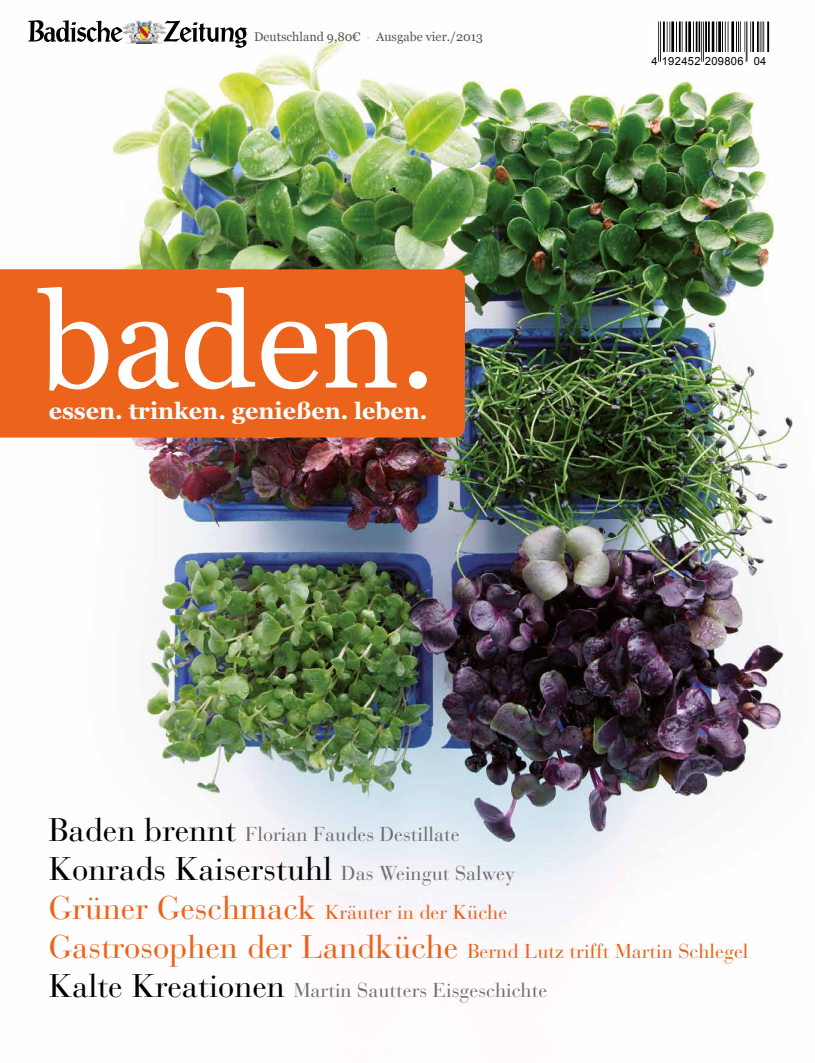
<style>
.page{position:relative;width:815px;height:1063px;background:#fff}
.page>*{position:absolute;margin:0;border:0;box-sizing:border-box;transform-origin:0 0}
.t1{font:32.5px "Bauer Bodoni";color:#000}
.t2{font:700 23.25px "Georgia";color:#fff}
.t3{font:20px/39px "Bauer Bodoni";color:#ec631c}
.t4{font:20px "Bauer Bodoni";color:#706f6f}
.t5{font:12.5px "Georgia";color:#575756}
.t6{font:11.25px "Arial";letter-spacing:.035em;color:#000}
.s1{font-family:"Serif Gothic";font-weight:300}
.s2{font-size:32.5px;color:#000}
.s3{font-size:20px;color:#706f6f}
.s4{font-size:32.5px}
.s5{color:#706f6f}
</style>
<div class="page">
<img style="left:105px;top:20px;width:688px;height:910px">
<svg style="left:0;top:269px;width:465px;height:169px;background:#ee783b"></svg>
<img style="left:122px;top:20px;width:43px;height:23px">
<svg style="left:28px;top:20px;width:94px;height:22px"></svg>
<svg style="left:163px;top:21px;width:84px;height:27px"></svg>
<svg style="left:650px;top:20px;width:120px;height:51px"></svg>
<hr style="left:750px;top:22px;width:1px;height:31px;background:#000">
<div style="left:752px;top:21px;width:2px;height:32px;border:1px solid #000"></div>
<div style="left:757px;top:21px;width:2px;height:32px;border:1px solid #000"></div>
<hr style="left:760px;top:22px;width:1px;height:31px;background:#000">
<hr style="left:762px;top:22px;width:1px;height:31px;background:#000">
<hr style="left:763px;top:22px;width:1px;height:31px;background:#000">
<div style="left:764px;top:21px;width:3px;height:32px;border:1px solid #fff"></div>
<div style="left:767px;top:21px;width:2px;height:32px;border:1px solid #000"></div>
<hr style="left:658px;top:22px;width:1px;height:39px;background:#000">
<hr style="left:660px;top:22px;width:1px;height:39px;background:#000">
<div style="left:663px;top:21px;width:2px;height:41px;border:1px solid #000"></div>
<div style="left:665px;top:21px;width:2px;height:41px;border:1px solid #fff"></div>
<hr style="left:667px;top:22px;width:1px;height:39px;background:#000">
<div style="left:668px;top:21px;width:2px;height:41px;border:1px solid #fff"></div>
<div style="left:671px;top:21px;width:3px;height:41px;border:1px solid #000"></div>
<div style="left:674px;top:21px;width:2px;height:41px;border:1px solid #fff"></div>
<hr style="left:676px;top:22px;width:1px;height:39px;background:#000">
<div style="left:677px;top:21px;width:2px;height:41px;border:1px solid #fff"></div>
<div style="left:679px;top:21px;width:2px;height:41px;border:1px solid #000"></div>
<hr style="left:682px;top:22px;width:1px;height:39px;background:#000">
<div style="left:685px;top:21px;width:2px;height:41px;border:1px solid #000"></div>
<div style="left:688px;top:21px;width:3px;height:41px;border:1px solid #000"></div>
<hr style="left:693px;top:22px;width:1px;height:39px;background:#000">
<div style="left:694px;top:21px;width:2px;height:41px;border:1px solid #fff"></div>
<div style="left:696px;top:21px;width:2px;height:41px;border:1px solid #000"></div>
<div style="left:699px;top:21px;width:1px;height:41px;border:1px solid #000"></div>
<hr style="left:701px;top:22px;width:1px;height:39px;background:#000">
<hr style="left:703px;top:22px;width:1px;height:39px;background:#000">
<div style="left:705px;top:21px;width:2px;height:41px;border:1px solid #000"></div>
<div style="left:708px;top:21px;width:2px;height:41px;border:1px solid #000"></div>
<div style="left:710px;top:21px;width:2px;height:41px;border:1px solid #fff"></div>
<div style="left:712px;top:21px;width:3px;height:41px;border:1px solid #000"></div>
<hr style="left:716px;top:22px;width:1px;height:39px;background:#000">
<div style="left:718px;top:21px;width:3px;height:41px;border:1px solid #000"></div>
<hr style="left:722px;top:22px;width:1px;height:39px;background:#000">
<div style="left:723px;top:21px;width:2px;height:41px;border:1px solid #fff"></div>
<hr style="left:725px;top:22px;width:1px;height:39px;background:#000">
<div style="left:726px;top:21px;width:2px;height:41px;border:1px solid #fff"></div>
<hr style="left:728px;top:22px;width:1px;height:39px;background:#000">
<div style="left:731px;top:21px;width:3px;height:41px;border:1px solid #000"></div>
<div style="left:734px;top:21px;width:2px;height:41px;border:1px solid #fff"></div>
<hr style="left:736px;top:22px;width:1px;height:39px;background:#000">
<hr style="left:738px;top:22px;width:1px;height:39px;background:#000">
<hr style="left:740px;top:22px;width:1px;height:39px;background:#000">
<div style="left:741px;top:21px;width:4px;height:41px;border:1px solid #fff"></div>
<hr style="left:746px;top:22px;width:1px;height:39px;background:#000">
<div style="left:662px;top:53px;width:39px;height:15px;background:#fff"></div>
<div style="left:705px;top:53px;width:40px;height:15px;background:#fff"></div>
<p class="t5" style="left:254px;top:29px;width:230px">Deutschland 9,80€ <span class="s1">·</span> Ausgabe vier./2013</p>
<p class="t2" style="left:49px;top:396px;width:380px">essen. trinken. genießen. leben.</p>
<p class="t6" style="left:651px;top:54px;width:117px">4 192452 209806 04</p>
<p class="t4" style="left:49px;top:822px;width:412px"><span class="s2">Baden brennt</span> Florian Faudes Destillate</p>
<h1 class="t1" style="left:49px;top:849px;width:468px">Konrads Kaiserstuhl <span class="s3">Das Weingut Salwey</span></h1>
<p class="t3" style="left:49px;top:893px;width:701px"><span class="s4">Grüner Geschmack</span> Kräuter in der Küche<br><span class="s4">Gastrosophen der Landküche</span> Bernd Lutz trifft Martin Schlegel<br><span class="s2">Kalte Kreationen</span> <span class="s5">Martin Sautters Eisgeschichte</span></p>
</div>
